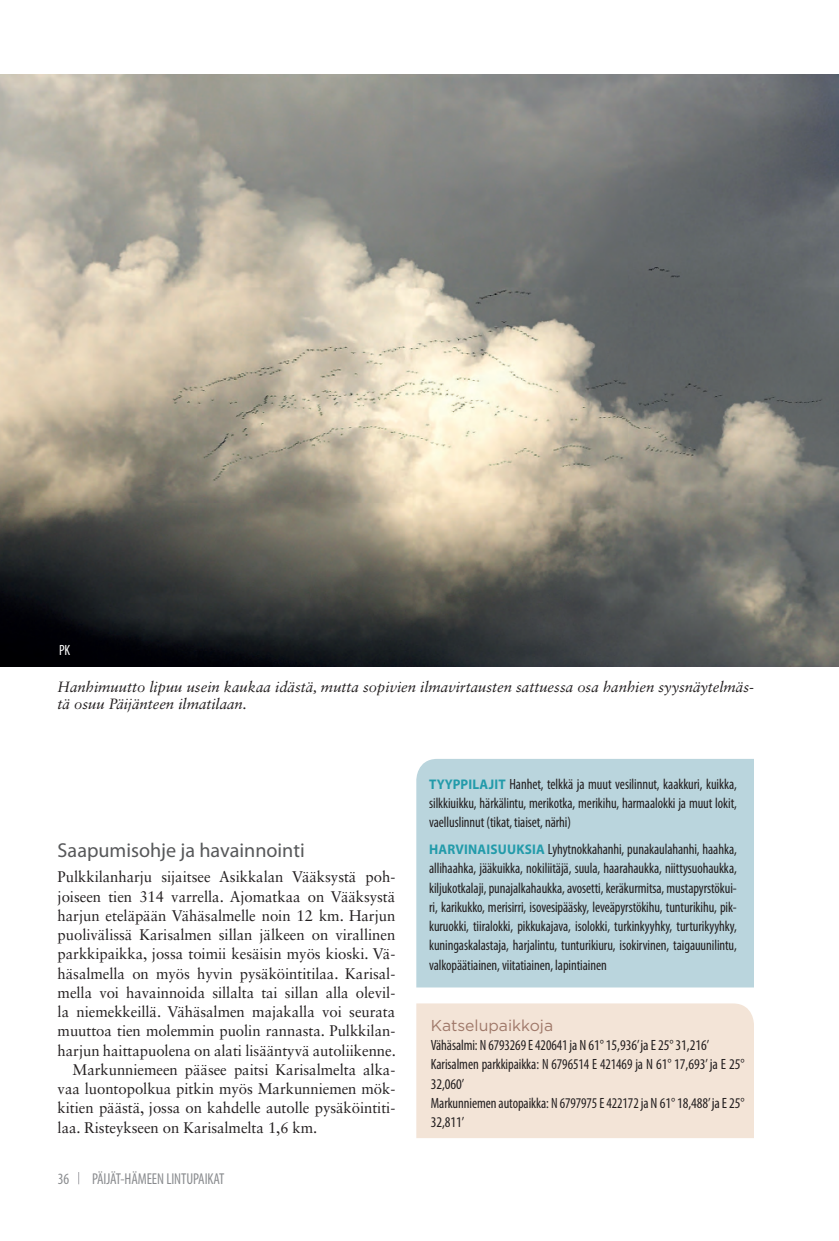
<style>
.page{position:relative;width:839px;height:1241px;background:#fff}
.page>*{position:absolute;margin:0;border:0;box-sizing:border-box;transform-origin:0 0}
.t1{font:20.12px "Myriad Pro";color:#57585a}
.t2{font:condensed 15.75px "Myriad Pro";letter-spacing:-.005em;color:#8a8c8f;scale:.95 1}
.t3{font:15.75px "Gotham";color:#9f7869}
.t4{font:15.4px "Sabon LT Std";letter-spacing:-.005em;color:#231f20}
.t5{font:condensed 14.88px/19.2px "Myriad Pro";letter-spacing:-.005em;color:#231f20;text-align:justify;scale:.95 1}
.t6{font:italic 14.88px/17.8px "Sabon LT Std";color:#231f20}
.t7{font:condensed 14.88px "Myriad Pro";color:#fff;scale:.95 1}
.s1{font-weight:700;font-stretch:normal;font-size:14px;color:#239baa}
</style>
<div class="page">
<svg style="left:78px;top:1172px;width:1px;height:12px"></svg>
<div style="left:416px;top:1003px;width:338px;height:135px;background:#f3e4d7"></div>
<div style="left:416px;top:759px;width:338px;height:228px;background:#bad5dd"></div>
<img style="left:0;top:75px;width:838px;height:591px">
<p class="t7" style="left:59px;top:640px;width:13px">PK</p>
<p class="t6" style="left:58px;top:677px;width:698px">Hanhimuutto lipuu usein kaukaa idästä, mutta sopivien ilmavirtausten sattuessa osa hanhien syysnäytelmäs&shy;tä osuu Päijänteen ilmatilaan.</p>
<h1 class="t1" style="left:58px;top:838px;width:248px">Saapumisohje ja havainnointi</h1>
<p class="t4" style="left:58px;top:867px;width:339px">Pulkkilanharju sijaitsee Asikkalan Vääksystä poh-</p>
<p class="t4" style="left:58px;top:887px;width:339px">joiseen tien 314 varrella. Ajomatkaa on Vääksystä</p>
<p class="t4" style="left:58px;top:906px;width:339px">harjun eteläpään Vähäsalmelle noin 12 km. Harjun</p>
<p class="t4" style="left:58px;top:925px;width:339px">puolivälissä Karisalmen sillan jälkeen on virallinen</p>
<p class="t4" style="left:58px;top:944px;width:339px">parkkipaikka, jossa toimii kesäisin myös kioski. Vä-</p>
<p class="t4" style="left:58px;top:964px;width:339px">häsalmella on myös hyvin pysäköintitilaa. Karisal-</p>
<p class="t4" style="left:58px;top:983px;width:339px">mella voi havainnoida sillalta tai sillan alla olevil-</p>
<p class="t4" style="left:58px;top:1002px;width:339px">la niemekkeillä. Vähäsalmen majakalla voi seurata</p>
<p class="t4" style="left:58px;top:1021px;width:339px">muuttoa tien molemmin puolin rannasta. Pulkkilan-</p>
<p class="t4" style="left:58px;top:1041px;width:340px">harjun haittapuolena on alati lisääntyvä autoliikenne.</p>
<p class="t4" style="left:73px;top:1060px;width:324px">Markunniemeen pääsee paitsi Karisalmelta alka-</p>
<p class="t4" style="left:58px;top:1079px;width:339px">vaa luontopolkua pitkin myös Markunniemen mök-</p>
<p class="t4" style="left:58px;top:1098px;width:339px">kitien päästä, jossa on kahdelle autolle pysäköintiti-</p>
<p class="t4" style="left:58px;top:1118px;width:261px">laa. Risteykseen on Karisalmelta 1,6 km.</p>
<p class="t2" style="left:58px;top:1169px;width:14px">36</p>
<p class="t2" style="left:92px;top:1169px;width:141px">PÄIJÄT-HÄMEEN LINTUPAIKAT</p>
<p class="t5" style="left:429px;top:774px;width:325px"><span class="s1">TYYPPILAJIT</span> Hanhet, telkkä ja muut vesilinnut, kaakkuri, kuikka, silkkiuikku, härkälintu, merikotka, merikihu, harmaalokki ja muut lokit, vaelluslinnut (tikat, tiaiset, närhi)</p>
<p class="t5" style="left:429px;top:839px;width:325px"><span class="s1">HARVINAISUUKSIA</span> Lyhytnokkahanhi, punakaulahanhi, haahka, allihaahka, jääkuikka, nokiliitäjä, suula, haarahaukka, niittysuohaukka, kiljukotkalaji, punajalkahaukka, avosetti, keräkurmitsa, mustapyrstökui&shy;ri, karikukko, merisirri, isovesipääsky, leveäpyrstökihu, tunturikihu, pik&shy;kuruokki, tiiralokki, pikkukajava, isolokki, turkinkyyhky, turturikyyhky, kuningaskalastaja, harjalintu, tunturikiuru, isokirvinen, taigauunilintu, valkopäätiainen, viitatiainen, lapintiainen</p>
<p class="t3" style="left:431px;top:1015px;width:124px">Katselupaikkoja</p>
<p class="t5" style="left:431px;top:1035px;width:332px;text-align:left">Vähäsalmi: N 6793269 E 420641 ja N 61° 15,936’ jaE 25° 31,216’ Karisalmen parkkipaikka: N 6796514 E 421469 ja N 61° 17,693’ ja E 25° 32,060’<br>Markunniemen autopaikka: N 6797975 E 422172 ja N 61° 18,488’ jaE 25° 32,811’</p>
</div>
